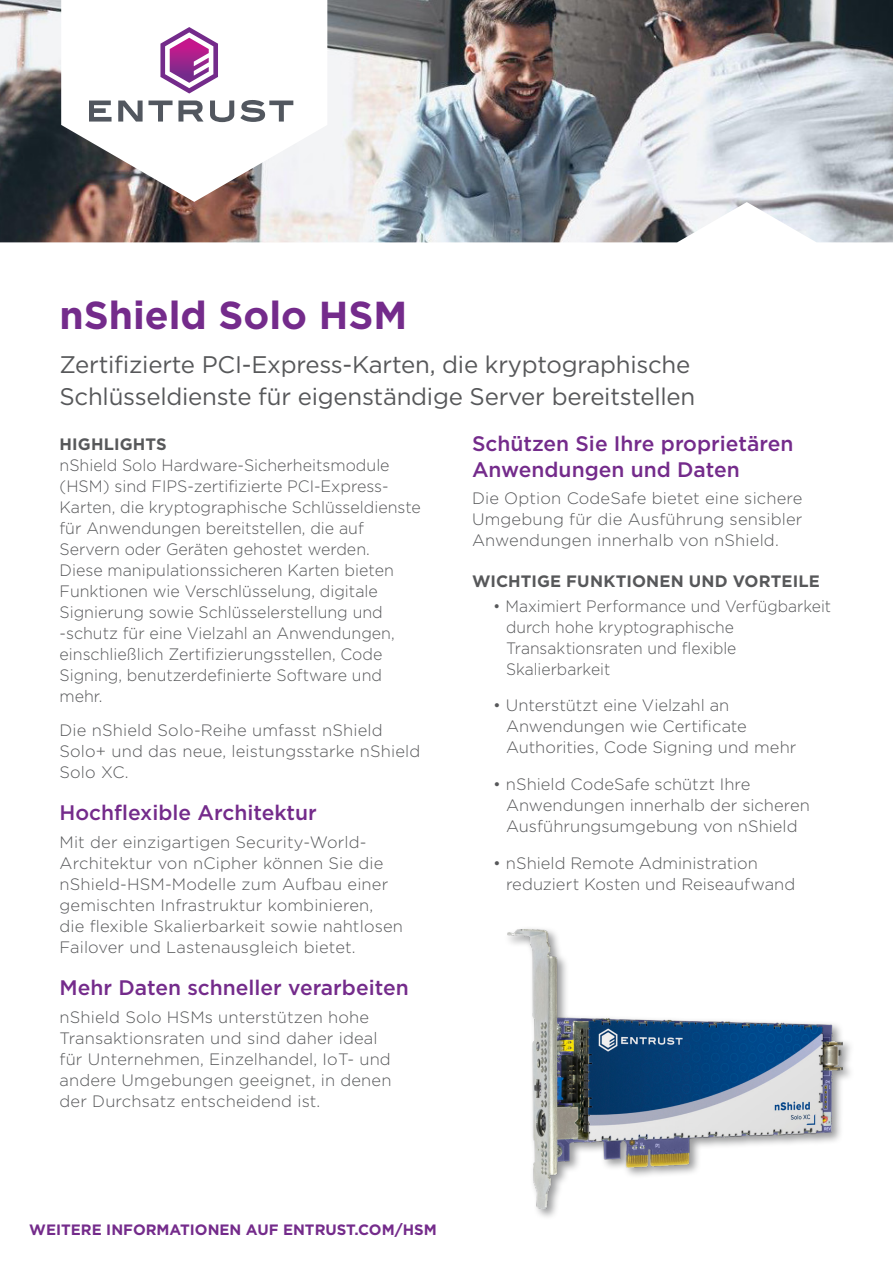
<style>
.page{position:relative;width:893px;height:1263px;background:#fff}
.page>*{position:absolute;margin:0;border:0;box-sizing:border-box;transform-origin:0 0}
._1_Title{font:700 39px "Gotham";color:#742b8b}
._2_Sub_Title{font:24px/31.5px "Gotham";letter-spacing:-.01em;color:#57585a}
._3_Header{font:500 21px/25.5px "Gotham";color:#742b8b}
._4_Body_Text{font:300 16.5px/21px "Gotham";color:#57585a}
._4_Body_Text-2{font:300 16.5px/21px "Gotham";color:#57585a;scale:.95 1}
._3_Eyebrow{font:700 16.5px "Gotham";letter-spacing:.01em;color:#57585a}
.t1{font:700 15px "Gotham";color:#742b8b}
</style>
<div class="page">
<img style="left:0;top:0;width:893px;height:242px">
<img style="left:507px;top:929px;width:336px;height:280px">
<p class="_1_Title" style="left:60px;top:289px;width:349px">nShield Solo HSM</p>
<p class="_2_Sub_Title" style="left:60px;top:348px;width:637px">Zertifizierte PCI-Express-Karten, die kryptographische<br>Schlüsseldienste für eigenständige Server bereitstellen</p>
<p class="_3_Eyebrow" style="left:60px;top:433px;width:109px">HIGHLIGHTS</p>
<p class="_4_Body_Text" style="left:60px;top:454px;width:363px">nShield Solo Hardware-Sicherheitsmodule (HSM) sind FIPS-zertifizierte PCI-Express-Karten, die kryptographische Schlüsseldienste für Anwendungen bereitstellen, die auf Servern oder Geräten gehostet werden.<br>Diese manipulationssicheren Karten bieten Funktionen wie Verschlüsselung, digitale Signierung sowie Schlüsselerstellung und -schutz für eine Vielzahl an Anwendungen, einschließlich Zertifizierungsstellen, Code Signing, benutzerdefinierte Software und mehr.</p>
<p class="_4_Body_Text" style="left:60px;top:719px;width:362px">Die nShield Solo-Reihe umfasst nShield<br>Solo+ und das neue, leistungsstarke nShield<br>Solo XC.</p>
<p class="_3_Header" style="left:60px;top:800px;width:259px">Hochflexible Architektur</p>
<p class="_4_Body_Text" style="left:60px;top:831px;width:345px">Mit der einzigartigen Security-World-Architektur von nCipher können Sie die nShield-HSM-Modelle zum Aufbau einer gemischten Infrastruktur kombinieren,<br>die flexible Skalierbarkeit sowie nahtlosen Failover und Lastenausgleich bietet.</p>
<p class="_3_Header" style="left:60px;top:975px;width:351px">Mehr Daten schneller verarbeiten</p>
<p class="_4_Body_Text" style="left:60px;top:1006px;width:333px">nShield Solo HSMs unterstützen hohe Transaktionsraten und sind daher ideal für Unternehmen, Einzelhandel, IoT- und andere Umgebungen geeignet, in denen der Durchsatz entscheidend ist.</p>
<p class="_3_Header" style="left:472px;top:431px;width:323px">Schützen Sie Ihre proprietären<br>Anwendungen und Daten</p>
<p class="_4_Body_Text" style="left:472px;top:487px;width:332px;text-align:justify">Die Option CodeSafe bietet eine sichere Umgebung für die Ausführung sensibler Anwendungen innerhalb von nShield.</p>
<p class="_3_Eyebrow" style="left:472px;top:570px;width:349px">WICHTIGE FUNKTIONEN UND VORTEILE</p>
<p class="_4_Body_Text-2" style="left:506px;top:595px;width:344px;text-indent:-13px">• Maximiert Performance und Verfügbarkeit durch hohe kryptographische<br>Transaktionsraten und flexible<br>Skalierbarkeit</p>
<p class="_4_Body_Text" style="left:506px;top:695px;width:292px;text-indent:-13px">• Unterstützt eine Vielzahl an<br>Anwendungen wie Certificate<br>Authorities, Code Signing und mehr</p>
<p class="_4_Body_Text" style="left:506px;top:774px;width:305px;text-indent:-13px">• nShield CodeSafe schützt Ihre<br>Anwendungen innerhalb der sicheren<br>Ausführungsumgebung von nShield</p>
<p class="_4_Body_Text" style="left:506px;top:852px;width:291px;text-indent:-13px">• nShield Remote Administration reduziert Kosten und Reiseaufwand</p>
<p class="t1" style="left:29px;top:1219px;width:409px">WEITERE INFORMATIONEN AUF ENTRUST.COM/HSM</p>
</div>
